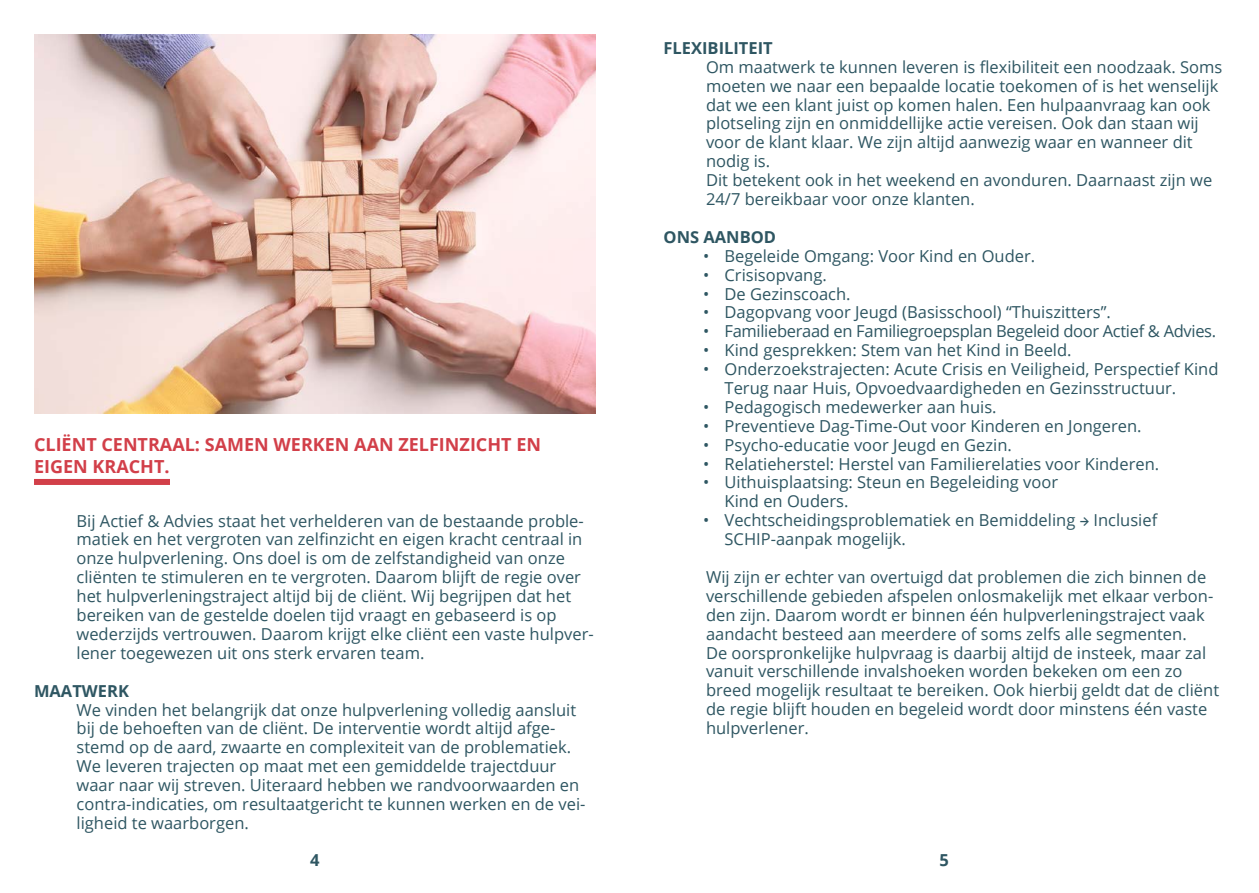
<style>
.page{position:relative;width:1259px;height:893px;background:#fff}
.page>*{position:absolute;margin:0;border:0;box-sizing:border-box;transform-origin:0 0}
.t1{font:700 18px/22.5px "Open Sans";color:#d23f49}
.t2{font:16.5px/18.9px "Open Sans";color:#2e5662}
.t3{font:16.5px "Open Sans";letter-spacing:-.02em;color:#2e5662}
.t4{font:700 16.5px "Open Sans";color:#2e5662}
.s1{font-family:"Aeonik"}
</style>
<div class="page">
<div style="left:34px;top:479px;width:507px;height:6px;background:#d23f49"></div>
<img style="left:34px;top:34px;width:561px;height:379px">
<div style="left:170px;top:458px;width:422px;height:44px;background:#fff"></div>
<p class="t1" style="left:34px;top:433px;width:508px">CLIËNT CENTRAAL: SAMEN WERKEN AAN ZELFINZICHT EN<br>EIGEN KRACHT.</p>
<p class="t2" style="left:77px;top:511px;width:518px">Bij Actief &amp; Advies staat het verhelderen van de bestaande proble&shy;matiek en het vergroten van zelfinzicht en eigen kracht centraal in onze hulpverlening. Ons doel is om de zelfstandigheid van onze cliënten te stimuleren en te vergroten. Daarom blijft de regie over het hulpverleningstraject altijd bij de cliënt. Wij begrijpen dat het bereiken van de gestelde doelen tijd vraagt en gebaseerd is op wederzijds vertrouwen. Daarom krijgt elke cliënt een vaste hulpver&shy;lener toegewezen uit ons sterk ervaren team.</p>
<p class="t4" style="left:34px;top:679px;width:96px">MAATWERK</p>
<p class="t2" style="left:77px;top:700px;width:510px">We vinden het belangrijk dat onze hulpverlening volledig aansluit bij de behoeften van de cliënt. De interventie wordt altijd afge&shy;stemd op de aard, zwaarte en complexiteit van de problematiek.<br>We leveren trajecten op maat met een gemiddelde trajectduur waar naar wij streven. Uiteraard hebben we randvoorwaarden en contra-indicaties, om resultaatgericht te kunnen werken en de vei&shy;ligheid te waarborgen.</p>
<p class="t4" style="left:663px;top:36px;width:111px">FLEXIBILITEIT</p>
<p class="t2" style="left:706px;top:57px;width:518px">Om maatwerk te kunnen leveren is flexibiliteit een noodzaak. Soms moeten we naar een bepaalde locatie toekomen of is het wenselijk dat we een klant juist op komen halen. Een hulpaanvraag kan ook plotseling zijn en onmiddellijke actie vereisen. Ook dan staan wij voor de klant klaar. We zijn altijd aanwezig waar en wanneer dit nodig is.<br>Dit betekent ook in het weekend en avonduren. Daarnaast zijn we 24/7 bereikbaar voor onze klanten.</p>
<p class="t4" style="left:663px;top:225px;width:114px">ONS AANBOD</p>
<p class="t2" style="left:703px;top:246px;width:333px">• Begeleide Omgang: Voor Kind en Ouder.</p>
<p class="t2" style="left:703px;top:265px;width:125px">• Crisisopvang.</p>
<p class="t2" style="left:703px;top:284px;width:149px">• De Gezinscoach.</p>
<p class="t2" style="left:703px;top:303px;width:409px">• Dagopvang voor Jeugd (Basisschool) “Thuiszitters”.</p>
<p class="t3" style="left:703px;top:320px;width:514px">• Familieberaad en Familiegroepsplan Begeleid door Actief &amp; Advies.</p>
<p class="t2" style="left:703px;top:340px;width:370px">• Kind gesprekken: Stem van het Kind in Beeld.</p>
<p class="t2" style="left:724px;top:359px;width:495px;text-indent:-21px">• Onderzoekstrajecten: Acute Crisis en Veiligheid, Perspectief Kind<br>Terug naar Huis, Opvoedvaardigheden en Gezinsstructuur.</p>
<p class="t2" style="left:703px;top:397px;width:295px">• Pedagogisch medewerker aan huis.</p>
<p class="t2" style="left:703px;top:416px;width:440px">• Preventieve Dag-Time-Out voor Kinderen en Jongeren.</p>
<p class="t2" style="left:703px;top:435px;width:310px">• Psycho-educatie voor Jeugd en Gezin.</p>
<p class="t2" style="left:703px;top:454px;width:457px">• Relatieherstel: Herstel van Familierelaties voor Kinderen.</p>
<p class="t2" style="left:724px;top:473px;width:335px;text-indent:-21px">• Uithuisplaatsing: Steun en Begeleiding voor<br>Kind en Ouders.</p>
<p class="t2" style="left:724px;top:510px;width:434px;text-indent:-21px">• Vechtscheidingsproblematiek en Bemiddeling <span class="s1">→</span> Inclusief<br>SCHIP-aanpak mogelijk.</p>
<p class="t2" style="left:706px;top:567px;width:514px">Wij zijn er echter van overtuigd dat problemen die zich binnen de verschillende gebieden afspelen onlosmakelijk met elkaar verbon&shy;den zijn. Daarom wordt er binnen één hulpverleningstraject vaak aandacht besteed aan meerdere of soms zelfs alle segmenten.<br>De oorspronkelijke hulpvraag is daarbij altijd de insteek, maar zal vanuit verschillende invalshoeken worden bekeken om een zo breed mogelijk resultaat te bereiken. Ook hierbij geldt dat de cliënt de regie blijft houden en begeleid wordt door minstens één vaste hulpverlener.</p>
<p class="t4" style="left:310px;top:849px;width:11px">4</p>
<p class="t4" style="left:939px;top:849px;width:11px">5</p>
</div>
